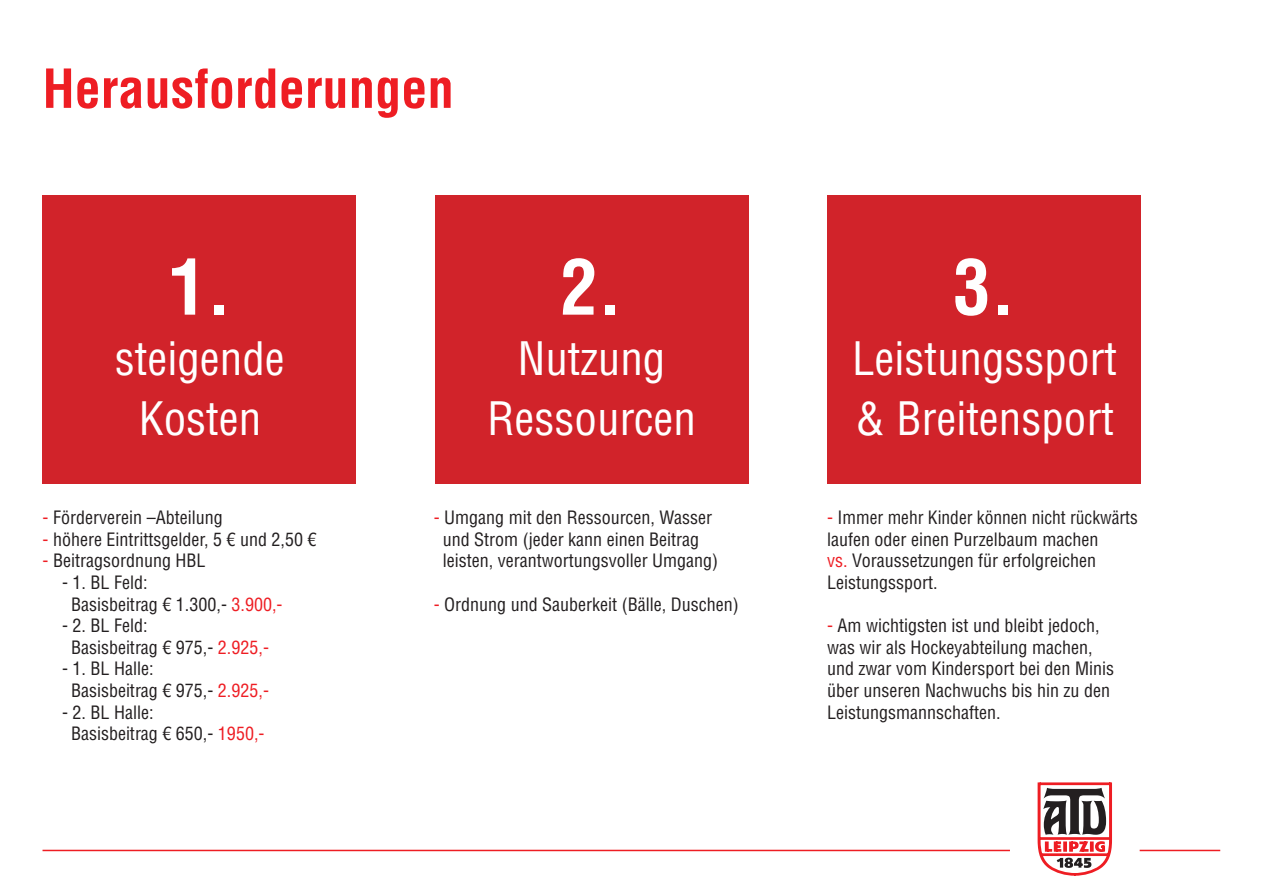
<style>
.page{position:relative;width:1263px;height:893px;background:#fff}
.page>*{position:absolute;margin:0;border:0;box-sizing:border-box;transform-origin:0 0}
.Subline{font:700 condensed 75px "Helvetica LT Std";color:#fff}
.Subline-2{font:700 condensed 52.5px "Helvetica LT Std";color:#ee1d23}
.Subline-3{font:condensed 45px/60px "Helvetica LT Std";color:#fff;text-align:center}
.Subline-4{font:condensed 18px/21.6px "Helvetica LT Std";color:#231f20}
.s1{color:#ee1d23}
</style>
<div class="page">
<hr style="left:43px;top:850px;width:967px;height:1px;background:#ee1d23">
<hr style="left:1140px;top:850px;width:80px;height:1px;background:#ee1d23">
<svg style="left:1037px;top:782px;width:75px;height:94px"></svg>
<div style="left:43px;top:196px;width:313px;height:288px;background:#d1232a"></div>
<div style="left:435px;top:196px;width:313px;height:288px;background:#d1232a"></div>
<div style="left:827px;top:196px;width:314px;height:288px;background:#d1232a"></div>
<p class="Subline-2" style="left:43px;top:56px;width:413px">Herausforderungen</p>
<p class="Subline" style="left:169px;top:240px;width:64px">1.</p>
<p class="Subline-3" style="left:115px;top:328px;width:171px">steigende</p>
<p class="Subline-3" style="left:139px;top:388px;width:124px">Kosten</p>
<p class="Subline" style="left:560px;top:240px;width:64px">2.</p>
<p class="Subline-3" style="left:487px;top:328px;width:210px">Nutzung<br>Ressourcen</p>
<p class="Subline-4" style="left:43px;top:507px;width:182px"><span class="s1">-</span> Förderverein –Abteilung</p>
<p class="Subline-4" style="left:43px;top:528px;width:276px"><span class="s1">-</span> höhere Eintrittsgelder, 5 € und 2,50 €</p>
<p class="Subline-4" style="left:43px;top:550px;width:164px"><span class="s1">-</span> Beitragsordnung HBL</p>
<p class="Subline-4" style="left:71px;top:572px;width:213px;text-indent:-9px">- 1. BL Feld:<br>Basisbeitrag € 1.300,- <span class="s1">3.900,-</span></p>
<p class="Subline-4" style="left:71px;top:615px;width:199px;text-indent:-9px">- 2. BL Feld:<br>Basisbeitrag € 975,- <span class="s1">2.925,-</span></p>
<p class="Subline-4" style="left:71px;top:658px;width:199px;text-indent:-9px">- 1. BL Halle:<br>Basisbeitrag € 975,- <span class="s1">2.925,-</span></p>
<p class="Subline-4" style="left:71px;top:701px;width:195px;text-indent:-9px">- 2. BL Halle:<br>Basisbeitrag € 650,- <span class="s1">1950,-</span></p>
<p class="Subline-4" style="left:434px;top:507px;width:280px"><span class="s1">-</span> Umgang mit den Ressourcen, Wasser</p>
<p class="Subline-4" style="left:443px;top:528px;width:277px">und Strom (jeder kann einen Beitrag leisten, verantwortungsvoller Umgang)</p>
<p class="Subline-4" style="left:434px;top:593px;width:306px"><span class="s1">-</span> Ordnung und Sauberkeit (Bälle, Duschen)</p>
<p class="Subline" style="left:953px;top:240px;width:64px">3.</p>
<p class="Subline-3" style="left:852px;top:328px;width:266px;text-align:left">Leistungssport &amp; Breitensport</p>
<p class="Subline-4" style="left:827px;top:507px;width:312px"><span class="s1">-</span> Immer mehr Kinder können nicht rückwärts laufen oder einen Purzelbaum machen<br><span class="s1">vs.</span> Voraussetzungen für erfolgreichen Leistungssport.</p>
<p class="Subline-4" style="left:827px;top:615px;width:274px"><span class="s1">-</span> Am wichtigsten ist und bleibt jedoch,</p>
<p class="Subline-4" style="left:827px;top:636px;width:267px">was wir als Hockeyabteilung machen,</p>
<p class="Subline-4" style="left:827px;top:658px;width:288px">und zwar vom Kindersport bei den Minis über unseren Nachwuchs bis hin zu den<br>Leistungsmannschaften.</p>
</div>
